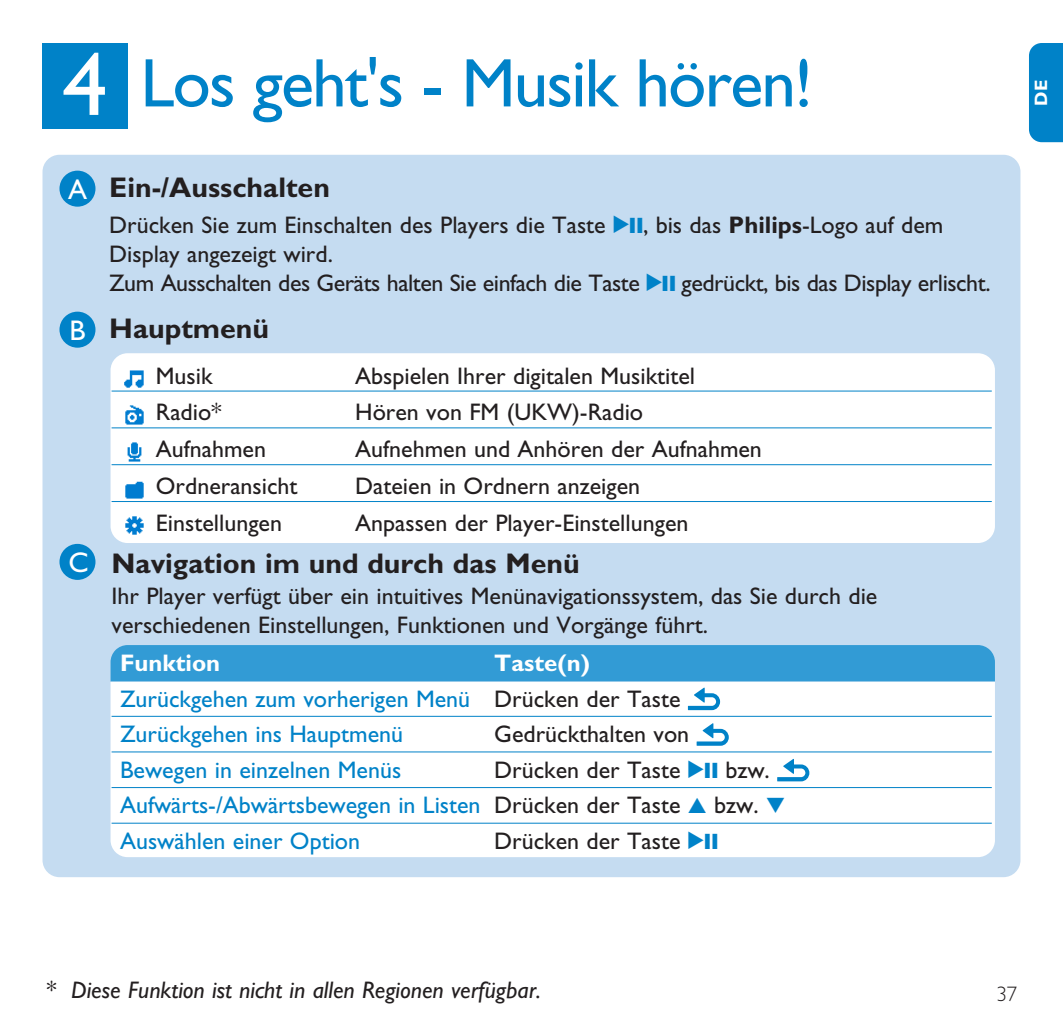
<style>
.page{position:relative;width:1063px;height:1021px;background:#fff}
.page>*{position:absolute;margin:0;border:0;box-sizing:border-box;transform-origin:0 0}
.t1{font:90px "Gill Sans Std";color:#fff}
.t2{font:69px "Gill Alt One";letter-spacing:-.025em;color:#0082c8}
.t3{font:700 28.5px "Gill Alt One";color:#231f20}
.t4{font:28.5px "Gill Sans Std";color:#fff}
.t5{font:24px/28.8px "Gill Alt One";color:#231f20}
.t6{font:24px/35.7px "Gill Alt One";color:#0082c8}
.t7{font:italic 24px "Gill Alt One";color:#231f20}
.t8{font:700 24px "Gill Alt One";color:#fff}
.t9{font:300 21px "Gill Alt One";color:#231f20}
.t10{font:700 18px "Gill Alt One";color:#fff}
.s1{font-family:"Audio Four 4";color:#0082c8}
.s2{font-weight:700}
.s3{font-weight:700;color:#fff}
.s4{color:#231f20}
.s5{font-family:"Audio Four 4"}
</style>
<div class="page">
<div style="left:1029px;top:43px;width:34px;height:99px;background:#0082c8"></div>
<div style="left:43px;top:155px;width:977px;height:722px;background:#c5dcf1;border-radius:17px"></div>
<div style="left:111px;top:645px;width:884px;height:36px;background:#329bd5"></div>
<div style="left:43px;top:43px;width:85px;height:85px;background:#0082c8"></div>
<div style="left:59px;top:171px;width:36px;height:36px;background:#0082c8;border-radius:50%"></div>
<div style="left:111px;top:353px;width:884px;height:190px;background:#fff;border-radius:17px"></div>
<div style="left:111px;top:681px;width:884px;height:176px;background:#fff"></div>
<hr style="left:112px;top:390px;width:880px;height:1px;background:#0082c8">
<hr style="left:112px;top:427px;width:880px;height:1px;background:#0082c8">
<hr style="left:112px;top:464px;width:880px;height:1px;background:#0082c8">
<hr style="left:112px;top:501px;width:880px;height:1px;background:#0082c8">
<hr style="left:112px;top:715px;width:880px;height:1px;background:#0082c8">
<hr style="left:112px;top:751px;width:880px;height:1px;background:#0082c8">
<hr style="left:112px;top:787px;width:880px;height:1px;background:#0082c8">
<hr style="left:112px;top:822px;width:880px;height:1px;background:#0082c8">
<svg style="left:777px;top:758px;width:32px;height:23px"></svg>
<svg style="left:697px;top:723px;width:32px;height:22px"></svg>
<svg style="left:688px;top:687px;width:32px;height:23px"></svg>
<img style="left:125px;top:516px;width:19px;height:19px">
<img style="left:125px;top:481px;width:19px;height:18px">
<img style="left:127px;top:442px;width:15px;height:20px">
<img style="left:125px;top:405px;width:19px;height:20px">
<img style="left:124px;top:370px;width:20px;height:18px">
<div style="left:59px;top:311px;width:36px;height:36px;background:#0082c8;border-radius:50%"></div>
<div style="left:59px;top:544px;width:36px;height:36px;background:#0082c8;border-radius:50%"></div>
<h1 class="t1" style="left:63px;top:53px;width:46px">4</h1>
<h2 class="t2" style="left:141px;top:59px;width:674px">Los geht's - Musik hören!</h2>
<p class="t4" style="left:68px;top:179px;width:21px">A</p>
<p class="t4" style="left:70px;top:320px;width:18px">B</p>
<p class="t4" style="left:69px;top:552px;width:22px">C</p>
<p class="t3" style="left:109px;top:178px;width:222px">Ein-/Ausschalten</p>
<p class="t5" style="left:109px;top:214px;width:883px">Drücken Sie zum Einschalten des Players die Taste <span class="s1">2;</span>, bis das <span class="s2">Philips</span>-Logo auf dem<br>Display angezeigt wird.<br>Zum Ausschalten des Geräts halten Sie einfach die Taste <span class="s1">2;</span> gedrückt, bis das Display erlischt.</p>
<p class="t3" style="left:109px;top:319px;width:161px">Hauptmenü</p>
<p class="t5" style="left:156px;top:364px;width:58px">Musik</p>
<p class="t5" style="left:355px;top:364px;width:341px">Abspielen Ihrer digitalen Musiktitel</p>
<p class="t5" style="left:156px;top:400px;width:67px">Radio*</p>
<p class="t5" style="left:355px;top:400px;width:289px">Hören von FM (UKW)-Radio</p>
<p class="t5" style="left:156px;top:437px;width:112px">Aufnahmen</p>
<p class="t5" style="left:355px;top:437px;width:408px">Aufnehmen und Anhören der Aufnahmen</p>
<p class="t5" style="left:156px;top:474px;width:143px">Ordneransicht</p>
<p class="t5" style="left:355px;top:474px;width:286px">Dateien in Ordnern anzeigen</p>
<p class="t5" style="left:156px;top:511px;width:128px">Einstellungen</p>
<p class="t5" style="left:355px;top:511px;width:335px">Anpassen der Player-Einstellungen</p>
<p class="t3" style="left:112px;top:553px;width:470px">Navigation im und durch das Menü</p>
<p class="t5" style="left:112px;top:584px;width:767px">Ihr Player verfügt über ein intuitives Menünavigationssystem, das Sie durch die verschiedenen Einstellungen, Funktionen und Vorgänge führt.</p>
<p class="t8" style="left:120px;top:654px;width:102px">Funktion</p>
<p class="t6" style="left:120px;top:647px;width:562px;text-indent:374px"><span class="s3">Taste(n)<br></span>Zurückgehen zum vorherigen Menü <span class="s4">Drücken der Taste<br></span>Zurückgehen ins Hauptmenü</p>
<p class="t5" style="left:494px;top:722px;width:197px">Gedrückthalten von</p>
<p class="t6" style="left:120px;top:754px;width:666px;text-indent:374px"><span class="s4">Drücken der Taste</span> <span class="s5">2;</span> <span class="s4">bzw.<br></span>Aufwärts-/Abwärtsbewegen in Listen <span class="s4">Drücken der Taste</span> <span class="s5">3</span> <span class="s4">bzw.</span> <span class="s5">4<br></span>Auswählen einer Option</p>
<p class="t6" style="left:120px;top:754px;width:283px">Bewegen in einzelnen Menüs</p>
<p class="t5" style="left:494px;top:829px;width:225px">Drücken der Taste <span class="s1">2;</span></p>
<p class="t10" style="left:1035px;top:105px;width:27px;rotate:-90deg">DE</p>
<p class="t7" style="left:46px;top:981px;width:497px">* Diese Funktion ist nicht in allen Regionen verfügbar.</p>
<p class="t9" style="left:996px;top:986px;width:22px">37</p>
</div>
